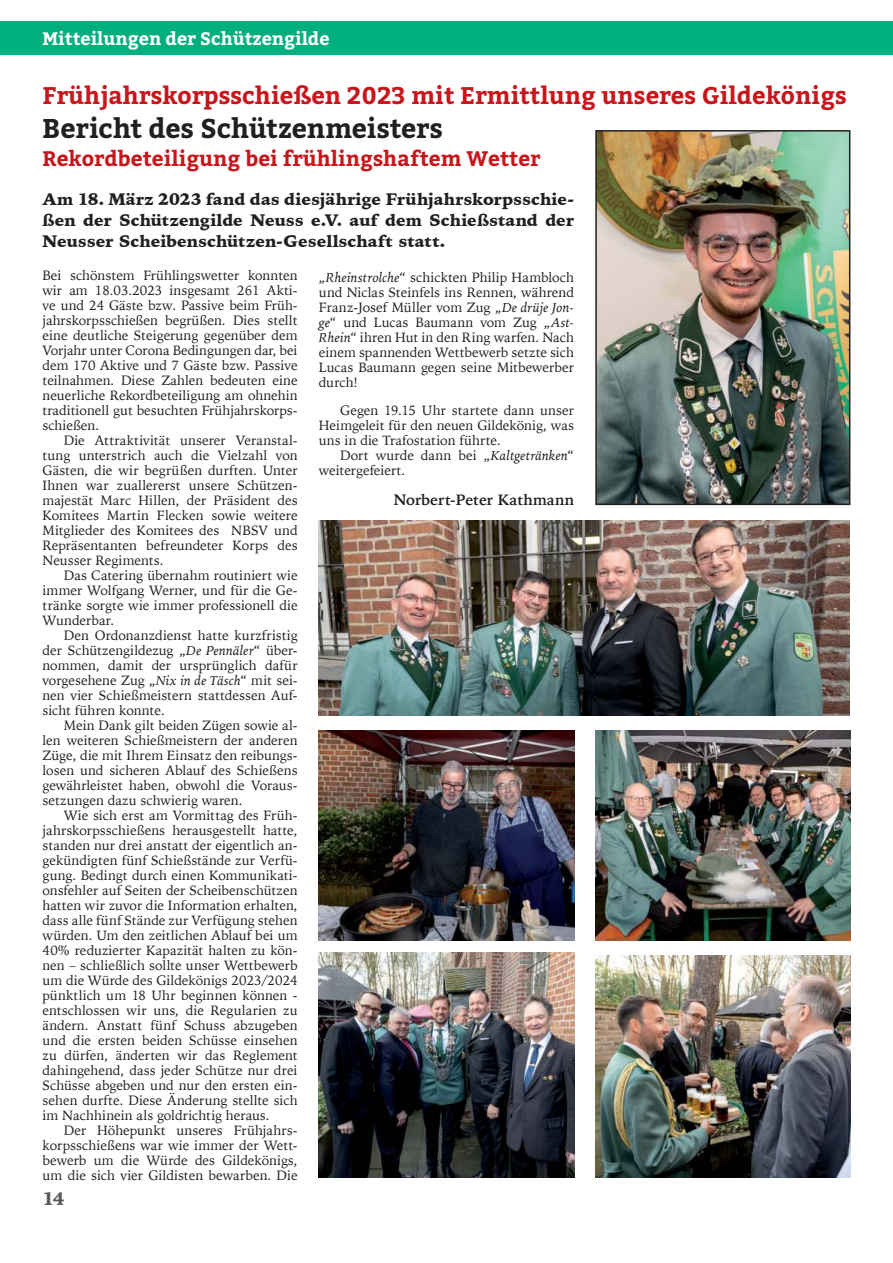
<style>
.page{position:relative;width:893px;height:1263px;background:#fff}
.page>*{position:absolute;margin:0;border:0;box-sizing:border-box;transform-origin:0 0}
.t1{font:700 27px "Bitter";letter-spacing:-.005em;color:#221f1f}
.t2{font:700 24px "Bitter";color:#c7161c}
.t3{font:700 21px "Bitter";color:#c7161c}
.t4{font:700 18px "Bitter";color:#fff}
.t5{font:900 18px "Iowan Old Style";color:#57585a}
.t6{font:900 16.5px/21px "Iowan Old Style";letter-spacing:-.005em;color:#221f1f;text-align:justify}
.t7{font:700 15px "Iowan Old Style";color:#221f1f}
.t8{font:13.5px/15px "Iowan Old Style";color:#221f1f;text-align:justify}
.s1{font-style:italic}
</style>
<div class="page">
<div style="left:0;top:21px;width:893px;height:34px;background:#00af7d"></div>
<img style="left:598px;top:133px;width:249px;height:369px">
<div style="left:595px;top:130px;width:255px;height:375px;border:2px solid #221f1f"></div>
<img style="left:319px;top:520px;width:530px;height:195px">
<img style="left:319px;top:730px;width:255px;height:210px">
<img style="left:595px;top:730px;width:255px;height:210px">
<img style="left:319px;top:953px;width:255px;height:225px">
<img style="left:595px;top:955px;width:255px;height:223px">
<h3 class="t4" style="left:43px;top:31px;width:289px">Mitteilungen der Schützengilde</h3>
<h2 class="t2" style="left:43px;top:85px;width:806px">Frühjahrskorpsschießen 2023 mit Ermittlung unseres Gildekönigs</h2>
<h1 class="t1" style="left:43px;top:116px;width:402px">Bericht des Schützenmeisters</h1>
<h3 class="t3" style="left:43px;top:149px;width:499px">Rekordbeteiligung bei frühlingshaftem Wetter</h3>
<p class="t6" style="left:43px;top:190px;width:533px">Am 18. März 2023 fand das diesjährige Frühjahrskorpsschie&shy;ßen der Schützengilde Neuss e.V. auf dem Schießstand der Neusser Scheibenschützen-Gesellschaft statt.</p>
<p class="t8" style="left:43px;top:269px;width:257px">Bei schönstem Frühlingswetter konnten wir am 18.03.2023 insgesamt 261 Akti&shy;ve und 24 Gäste bzw. Passive beim Früh&shy;jahrskorpsschießen begrüßen. Dies stellt eine deutliche Steigerung gegenüber dem Vorjahr unter Corona Bedingungen dar, bei dem 170 Aktive und 7 Gäste bzw. Passive teilnahmen. Diese Zahlen bedeuten eine neuerliche Rekordbeteiligung am ohnehin traditionell gut besuchten Frühjahrskorps&shy;schießen.</p>
<p class="t8" style="left:43px;top:434px;width:257px;text-indent:21px">Die Attraktivität unserer Veranstal&shy;tung unterstrich auch die Vielzahl von Gästen, die wir begrüßen durften. Unter Ihnen war zuallererst unsere Schützen&shy;majestät Marc Hillen, der Präsident des Komitees Martin Flecken sowie weitere Mitglieder des Komitees des NBSV und Repräsentanten befreundeter Korps des Neusser Regiments.</p>
<p class="t8" style="left:43px;top:569px;width:257px;text-indent:21px">Das Catering übernahm routiniert wie immer Wolfgang Werner, und für die Ge&shy;tränke sorgte wie immer professionell die Wunderbar.</p>
<p class="t8" style="left:43px;top:629px;width:257px;text-indent:21px">Den Ordonanzdienst hatte kurzfristig der Schützengildezug „<span class="s1">De Pennäler</span>“ über&shy;nommen, damit der ursprünglich dafür vorgesehene Zug „<span class="s1">Nix in de Täsch</span>“ mit sei&shy;nen vier Schießmeistern stattdessen Auf&shy;sicht führen konnte.</p>
<p class="t8" style="left:43px;top:719px;width:257px;text-indent:21px">Mein Dank gilt beiden Zügen sowie al&shy;len weiteren Schießmeistern der anderen Züge, die mit Ihrem Einsatz den reibungs&shy;losen und sicheren Ablauf des Schießens gewährleistet haben, obwohl die Voraus&shy;setzungen dazu schwierig waren.</p>
<p class="t8" style="left:43px;top:809px;width:257px;text-indent:21px">Wie sich erst am Vormittag des Früh&shy;jahrskorpsschießens herausgestellt hatte, standen nur drei anstatt der eigentlich an&shy;gekündigten fünf Schießstände zur Verfü&shy;gung. Bedingt durch einen Kommunikati&shy;onsfehler auf Seiten der Scheibenschützen hatten wir zuvor die Information erhalten, dass alle fünf Stände zur Verfügung stehen würden. Um den zeitlichen Ablauf bei um 40% reduzierter Kapazität halten zu kön&shy;nen – schließlich sollte unser Wettbewerb um die Würde des Gildekönigs 2023/2024 pünktlich um 18 Uhr beginnen können - entschlossen wir uns, die Regularien zu ändern. Anstatt fünf Schuss abzugeben und die ersten beiden Schüsse einsehen zu dürfen, änderten wir das Reglement dahingehend, dass jeder Schütze nur drei Schüsse abgeben und nur den ersten ein&shy;sehen durfte. Diese Änderung stellte sich im Nachhinein als goldrichtig heraus.</p>
<p class="t8" style="left:43px;top:1124px;width:257px;text-indent:21px">Der Höhepunkt unseres Frühjahrs&shy;korpsschießens war wie immer der Wett&shy;bewerb um die Würde des Gildekönigs, um die sich vier Gildisten bewarben. Die</p>
<h3 class="t5" style="left:43px;top:1191px;width:24px">14</h3>
<p class="t8" style="left:319px;top:271px;width:257px">„<span class="s1">Rheinstrolche</span>“ schickten Philip Hambloch und Niclas Steinfels ins Rennen, während Franz-Josef Müller vom Zug „<span class="s1">De drüje Jon&shy;ge</span>“ und Lucas Baumann vom Zug „<span class="s1">Ast-Rhein</span>“ ihren Hut in den Ring warfen. Nach einem spannenden Wettbewerb setzte sich Lucas Baumann gegen seine Mitbewerber durch!</p>
<p class="t8" style="left:319px;top:404px;width:257px;text-indent:21px">Gegen 19.15 Uhr startete dann unser Heimgeleit für den neuen Gildekönig, was uns in die Trafostation führte.</p>
<p class="t8" style="left:319px;top:449px;width:257px;text-indent:21px">Dort wurde dann bei „<span class="s1">Kaltgetränken</span>“ weitergefeiert.</p>
<p class="t7" style="left:394px;top:494px;width:182px">Norbert-Peter Kathmann</p>
</div>
